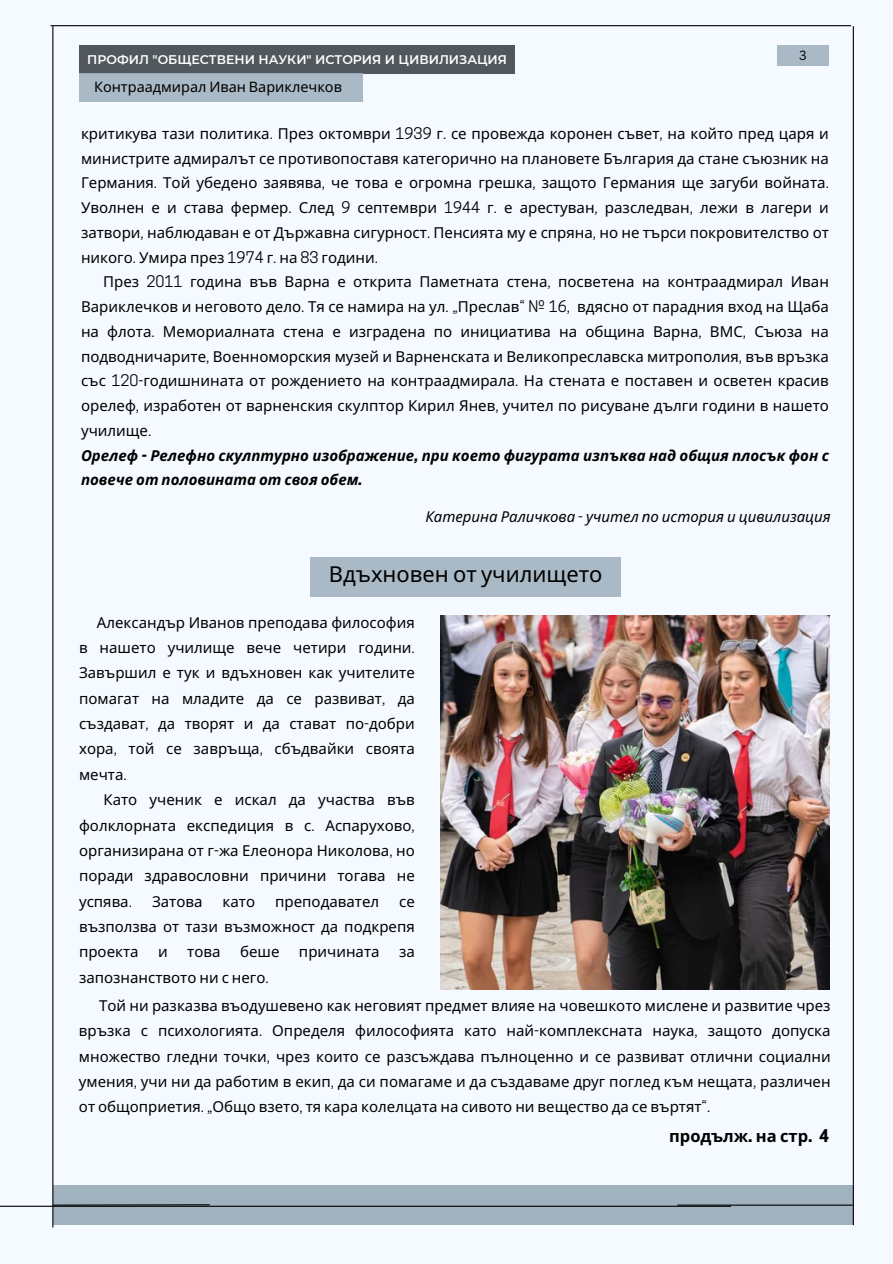
<style>
.page{position:relative;width:893px;height:1264px;background:#fff}
.page>*{position:absolute;margin:0;border:0;box-sizing:border-box;transform-origin:0 0}
.t1{font:21.9px "Noto Sans";color:#000}
.t2{font:700 16.5px "Noto Sans";color:#000}
.t3{font:15px/25.3px "Noto Sans";color:#000;text-align:justify}
.t4{font:italic 700 15px "Noto Sans";color:#000}
.t5{font:italic 15px "Noto Sans";color:#000}
.t6{font:14.4px "Noto Sans";color:#000}
.t7{font:12.9px "Canva Sans";color:#000}
.t8{font:600 12.45px "Montserrat";color:#fff}
.s1{font-family:"Cooper Hewitt"}
</style>
<div class="page">
<div style="left:0;top:0;width:892px;height:1263px;background:#f4faff"></div>
<div style="left:53px;top:1185px;width:800px;height:39px;background:#a1b2bf"></div>
<hr style="left:53px;top:1204px;width:157px;height:1px;background:#000">
<hr style="left:677px;top:1204px;width:176px;height:1px;background:#000">
<hr style="left:51px;top:25px;width:800px;height:1px;background:#000">
<hr style="left:52px;top:26px;width:1px;height:1201px;background:#000">
<hr style="left:852px;top:26px;width:1px;height:1199px;background:#000">
<hr style="left:0;top:1205px;width:731px;height:1px;background:#000">
<div style="left:776px;top:45px;width:52px;height:21px;background:#a9b9c5"></div>
<div style="left:79px;top:45px;width:435px;height:28px;background:#51585d"></div>
<div style="left:79px;top:73px;width:284px;height:28px;background:#a9b9c5"></div>
<div style="left:310px;top:557px;width:310px;height:39px;background:#a9b9c5"></div>
<img style="left:440px;top:615px;width:389px;height:374px">
<p class="t8" style="left:87px;top:52px;width:421px">ПРОФИЛ "ОБЩЕСТВЕНИ НАУКИ" ИСТОРИЯ И ЦИВИЛИЗАЦИЯ</p>
<h1 class="t7" style="left:799px;top:46px;width:9px">3</h1>
<p class="t6" style="left:94px;top:77px;width:249px">Контраадмирал Иван Вариклечков</p>
<h3 class="t3" style="left:81px;top:120px;width:749px">критикува тази политика<span class="s1">.</span> През октомври <span class="s1">1939</span> г<span class="s1">.</span> се провежда коронен съвет<span class="s1">,</span> на който пред царя и</h3>
<h3 class="t3" style="left:81px;top:145px;width:749px">министрите адмиралът се противопоставя категорично на плановете България да стане съюзник на</h3>
<h3 class="t3" style="left:81px;top:170px;width:749px">Германия<span class="s1">.</span> Той убедено заявява<span class="s1">,</span> че това е огромна грешка<span class="s1">,</span> защото Германия ще загуби войната<span class="s1">.</span></h3>
<h3 class="t3" style="left:81px;top:194px;width:749px">Уволнен е и става фермер<span class="s1">.</span> След <span class="s1">9</span> септември <span class="s1">1944</span> г<span class="s1">.</span> е арестуван<span class="s1">,</span> разследван<span class="s1">,</span> лежи в лагери и</h3>
<h3 class="t3" style="left:81px;top:219px;width:749px">затвори<span class="s1">,</span> наблюдаван е от Държавна сигурност<span class="s1">.</span> Пенсията му е спряна<span class="s1">,</span> но не търси покровителство от</h3>
<h3 class="t3" style="left:81px;top:244px;width:298px">никого<span class="s1">.</span> Умира през <span class="s1">1974</span> г<span class="s1">.</span> на <span class="s1">83</span> години<span class="s1">.</span></h3>
<h3 class="t3" style="left:103px;top:269px;width:727px">През <span class="s1">2011</span> година във Варна е открита Паметната стена<span class="s1">,</span> посветена на контраадмирал Иван</h3>
<h3 class="t3" style="left:81px;top:293px;width:749px">Вариклечков и неговото дело<span class="s1">.</span> Тя се намира на ул<span class="s1">. „</span>Преслав<span class="s1">“ № 16,</span> вдясно от парадния вход на Щаба</h3>
<h3 class="t3" style="left:81px;top:318px;width:749px">на флота<span class="s1">.</span> Мемориалната стена е изградена по инициатива на община Варна<span class="s1">,</span> ВМС<span class="s1">,</span> Съюза на</h3>
<h3 class="t3" style="left:81px;top:343px;width:749px">подводничарите<span class="s1">,</span> Военноморския музей и Варненската и Великопреславска митрополия<span class="s1">,</span> във връзка</h3>
<h3 class="t3" style="left:81px;top:368px;width:749px">със <span class="s1">120-</span>годишнината от рождението на контраадмирала<span class="s1">.</span> На стената е поставен и осветен красив</h3>
<h3 class="t3" style="left:81px;top:392px;width:749px">орелеф<span class="s1">,</span> изработен от варненския скулптор Кирил Янев<span class="s1">,</span> учител по рисуване дълги години в нашето</h3>
<h3 class="t3" style="left:81px;top:417px;width:72px">училище<span class="s1">.</span></h3>
<h3 class="t4" style="left:81px;top:444px;width:749px">Орелеф <span class="s1">-</span> Релефно скулптурно изображение<span class="s1">,</span> при което фигурата изпъква над общия плосък фон с</h3>
<h2 class="t4" style="left:81px;top:469px;width:283px">повече от половината от своя обем<span class="s1">.</span></h2>
<p class="t5" style="left:425px;top:506px;width:407px">Катерина Раличкова <span class="s1">-</span> учител по история и цивилизация</p>
<h2 class="t1" style="left:329px;top:558px;width:275px">Вдъхновен от училището</h2>
<h2 class="t3" style="left:97px;top:609px;width:319px">Александър Иванов преподава философия</h2>
<h2 class="t3" style="left:79px;top:634px;width:337px">в нашето училище вече четири години<span class="s1">.</span></h2>
<h2 class="t3" style="left:79px;top:660px;width:337px">Завършил е тук и вдъхновен как учителите</h2>
<h2 class="t3" style="left:79px;top:685px;width:337px">помагат на младите да се развиват<span class="s1">,</span> да</h2>
<h2 class="t3" style="left:79px;top:710px;width:337px">създават<span class="s1">,</span> да творят и да стават по<span class="s1">-</span>добри</h2>
<h2 class="t3" style="left:79px;top:736px;width:337px">хора<span class="s1">,</span> той се завръща<span class="s1">,</span> сбъдвайки своята</h2>
<h2 class="t3" style="left:79px;top:761px;width:49px">мечта<span class="s1">.</span></h2>
<h2 class="t3" style="left:103px;top:786px;width:313px">Като ученик е искал да участва във</h2>
<h2 class="t3" style="left:79px;top:812px;width:337px">фолклорната експедиция в с<span class="s1">.</span> Аспарухово<span class="s1">,</span></h2>
<h2 class="t3" style="left:79px;top:837px;width:337px">организирана от г<span class="s1">-</span>жа Елеонора Николова<span class="s1">,</span> но</h2>
<h2 class="t3" style="left:79px;top:862px;width:337px">поради здравословни причини тогава не</h2>
<h2 class="t3" style="left:79px;top:888px;width:54px">успява<span class="s1">.</span></h2>
<h2 class="t3" style="left:152px;top:888px;width:52px">Затова</h2>
<h2 class="t3" style="left:222px;top:888px;width:34px">като</h2>
<h2 class="t3" style="left:275px;top:888px;width:105px">преподавател</h2>
<h2 class="t3" style="left:79px;top:888px;width:337px;text-indent:320px">се възползва от тази възможност да подкрепя проекта</h2>
<h2 class="t3" style="left:158px;top:938px;width:11px">и</h2>
<h2 class="t3" style="left:187px;top:938px;width:35px">това</h2>
<h2 class="t3" style="left:240px;top:938px;width:41px">беше</h2>
<h2 class="t3" style="left:299px;top:938px;width:82px">причината</h2>
<p class="t3" style="left:399px;top:938px;width:17px">за</p>
<p class="t3" style="left:99px;top:962px;width:733px;line-height:28.2px;text-indent:-20px">запознанството ни с него<span class="s1">.<br></span>Той ни разказва въодушевено как неговият предмет влияе на човешкото мислене и развитие чрез</p>
<p class="t3" style="left:79px;top:1017px;width:753px">връзка с психологията<span class="s1">.</span> Определя философията като най<span class="s1">-</span>комплексната наука<span class="s1">,</span> защото допуска множество гледни точки<span class="s1">,</span> чрез които се разсъждава пълноценно и се развиват отлични социални умения<span class="s1">,</span> учи ни да работим в екип<span class="s1">,</span> да си помагаме и да създаваме друг поглед към нещата<span class="s1">,</span> различен от общоприетия<span class="s1">. „</span>Общо взето<span class="s1">,</span> тя кара колелцата на сивото ни вещество да се въртят<span class="s1">“.</span></p>
<p class="t2" style="left:669px;top:1124px;width:161px">продълж<span class="s1">.</span> на стр<span class="s1">. 4</span></p>
</div>
